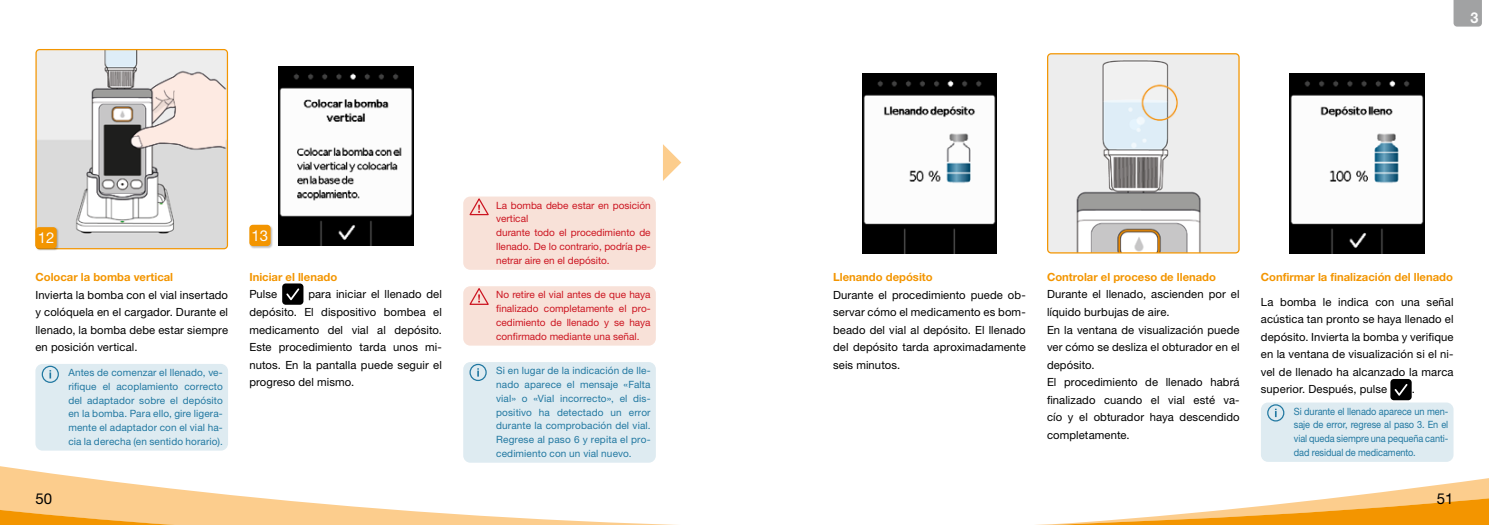
<style>
.page{position:relative;width:1489px;height:525px;background:#fff}
.page>*{position:absolute;margin:0;border:0;box-sizing:border-box;transform-origin:0 0}
.t1{font:15px "Helvetica Neue LTW1 G";color:#fbfbfb}
.t2{font:15px "Helvetica Neue LTW1 G";color:#000}
.t3{font:700 15px "Helvetica Neue LTW1 G";color:#fbfbfb;scale:.95 1}
.t4{font:11.25px/17.5px "Helvetica Neue LTW1 G";letter-spacing:.01em;color:#000;text-align:justify}
.t5{font:700 11.25px "Helvetica Neue LTW1 G";color:#f39500}
.t6{font:10px/13.8px "Helvetica Neue LTW1 G";letter-spacing:.01em;color:#2178a1;text-align:justify}
.t7{font:10px/13.8px "Helvetica Neue LTW1 G";color:#cc1420}
.t8{font:10px/13.8px "Helvetica Neue LTW1 G";letter-spacing:.01em;color:#2178a1;text-align:justify;scale:.92 1}
</style>
<div class="page">
<svg style="left:1453px;top:0;width:28px;height:27px"></svg>
<svg style="left:0;top:461px;width:1488px;height:34px"></svg>
<svg style="left:0;top:495px;width:1488px;height:29px"></svg>
<img style="left:278px;top:66px;width:135px;height:180px">
<svg style="left:663px;top:144px;width:18px;height:37px"></svg>
<div style="left:249px;top:224px;width:24px;height:24px;background:#000;opacity:.26"></div>
<div style="left:249px;top:225px;width:21px;height:21px;background:#f39500;border-radius:4px"></div>
<img style="left:37px;top:51px;width:189px;height:196px">
<div style="left:35px;top:49px;width:193px;height:200px;border:1px solid #f39500;border-radius:4px"></div>
<div style="left:35px;top:226px;width:25px;height:25px;background:#000;opacity:.26"></div>
<div style="left:35px;top:227px;width:22px;height:21px;background:#f39500;border-radius:4px"></div>
<img style="left:1048px;top:55px;width:190px;height:198px">
<div style="left:1046px;top:53px;width:193px;height:200px;border:1px solid #f39500;border-radius:4px"></div>
<img style="left:1289px;top:74px;width:135px;height:179px">
<img style="left:862px;top:74px;width:134px;height:179px">
<div style="left:282px;top:283px;width:21px;height:21px;background:#000;border-radius:4px"></div>
<svg style="left:286px;top:288px;width:13px;height:12px"></svg>
<div style="left:35px;top:364px;width:193px;height:86px;background:#deebf1;border-radius:7px"></div>
<div style="left:42px;top:365px;width:17px;height:18px;border:1px solid #2178a1;border-radius:50%"></div>
<svg style="left:49px;top:370px;width:2px;height:8px"></svg>
<div style="left:1390px;top:379px;width:21px;height:21px;background:#000;border-radius:4px"></div>
<svg style="left:1394px;top:384px;width:13px;height:11px"></svg>
<div style="left:1260px;top:402px;width:193px;height:59px;background:#deebf1;border-radius:7px"></div>
<div style="left:1266px;top:404px;width:18px;height:17px;border:1px solid #2178a1;border-radius:50%"></div>
<div style="left:463px;top:196px;width:192px;height:74px;background:#f8e1d8;border-radius:7px"></div>
<svg style="left:469px;top:198px;width:20px;height:18px"></svg>
<div style="left:463px;top:286px;width:192px;height:59px;background:#f8e1d8;border-radius:7px"></div>
<svg style="left:469px;top:288px;width:20px;height:17px"></svg>
<div style="left:463px;top:362px;width:192px;height:100px;background:#deebf1;border-radius:7px"></div>
<div style="left:469px;top:363px;width:17px;height:18px;border:1px solid #2178a1;border-radius:50%"></div>
<svg style="left:477px;top:368px;width:2px;height:8px"></svg>
<h1 class="t1" style="left:38px;top:228px;width:18px">12</h1>
<h1 class="t1" style="left:251px;top:226px;width:18px">13</h1>
<p class="t5" style="left:249px;top:270px;width:89px">Iniciar el llenado</p>
<p class="t4" style="left:249px;top:285px;width:29px">Pulse</p>
<p class="t5" style="left:35px;top:270px;width:139px">Colocar la bomba vertical</p>
<p class="t4" style="left:35px;top:285px;width:194px">Invierta la bomba con el vial insertado y colóquela en el cargador. Durante el llenado, la bomba debe estar siempre en posición vertical.</p>
<p class="t6" style="left:68px;top:365px;width:156px">Antes de comenzar el llenado, ve‑ rifique el acoplamiento correcto del adaptador sobre el depósito en la bomba. Para ello, gire ligera‑ mente el adaptador con el vial ha‑ cia la derecha (en sentido horario).</p>
<p class="t4" style="left:249px;top:285px;width:194px;text-indent:59px">para iniciar el llenado del depósito. El dispositivo bombea el medicamento del vial al depósito.<br>Este procedimiento tarda unos mi‑ nutos. En la pantalla puede seguir el progreso del mismo.</p>
<h1 class="t2" style="left:35px;top:489px;width:18px">50</h1>
<p class="t7" style="left:496px;top:198px;width:156px">La bomba debe estar en posición vertical<br>durante todo el procedimiento de llenado. De lo contrario, podría pe‑ netrar aire en el depósito.</p>
<p class="t7" style="left:496px;top:288px;width:156px;text-align:justify">No retire el vial antes de que haya finalizado completamente el pro‑ cedimiento de llenado y se haya confirmado mediante una señal.</p>
<p class="t6" style="left:496px;top:363px;width:156px">Si en lugar de la indicación de lle‑ nado aparece el mensaje «Falta vial» o «Vial incorrecto», el dis‑ positivo ha detectado un error durante la comprobación del vial.<br>Regrese al paso 6 y repita el pro‑ cedimiento con un vial nuevo.</p>
<h1 class="t3" style="left:1470px;top:8px;width:10px">3</h1>
<p class="t5" style="left:833px;top:270px;width:101px">Llenando depósito</p>
<p class="t4" style="left:833px;top:285px;width:194px">Durante el procedimiento puede ob‑ servar cómo el medicamento es bom‑ beado del vial al depósito. El llenado del depósito tarda aproximadamente seis minutos.</p>
<p class="t5" style="left:1046px;top:270px;width:170px">Controlar el proceso de llenado</p>
<p class="t4" style="left:1046px;top:285px;width:194px;text-align:left">Durante el llenado, ascienden por el líquido burbujas de aire.<br>En la ventana de visualización puede ver cómo se desliza el obturador en el depósito.<br>El procedimiento de llenado habrá finalizado cuando el vial esté va‑ cío y el obturador haya descendido completamente.</p>
<p class="t5" style="left:1260px;top:270px;width:193px">Confirmar la finalización del llenado</p>
<p class="t4" style="left:1260px;top:292px;width:194px">La bomba le indica con una señal acústica tan pronto se haya llenado el depósito. Invierta la bomba y verifique en la ventana de visualización si el ni‑ vel de llenado ha alcanzado la marca superior. Después, pulse</p>
<p class="t4" style="left:1411px;top:380px;width:5px">.</p>
<p class="t8" style="left:1293px;top:404px;width:169px">Si durante el llenado aparece un men‑ saje de error, regrese al paso 3. En el vial queda siempre una pequeña canti‑ dad residual de medicamento.</p>
<h1 class="t2" style="left:1436px;top:489px;width:18px">51</h1>
</div>
